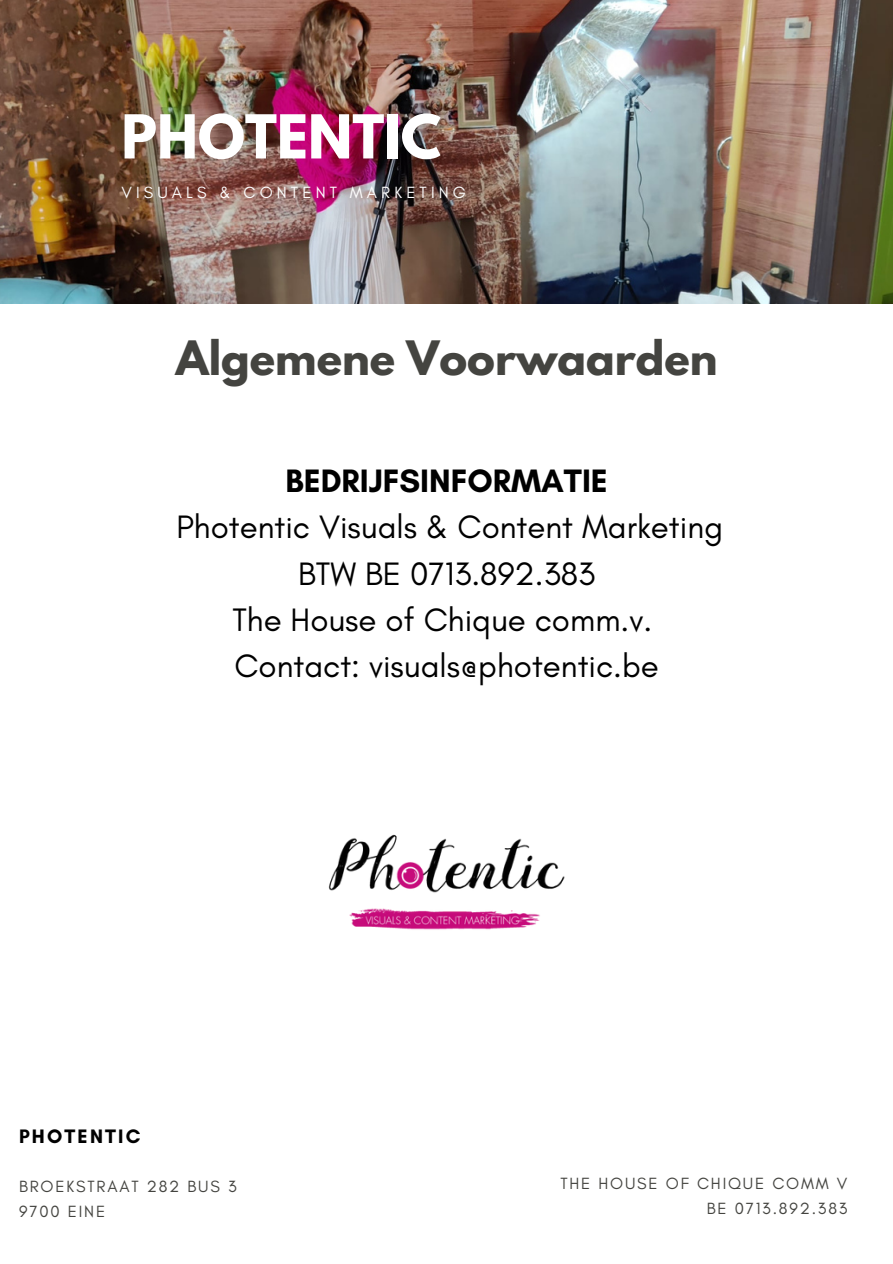
<style>
.page{position:relative;width:893px;height:1264px;background:#fff}
.page>*{position:absolute;margin:0;border:0;box-sizing:border-box;transform-origin:0 0}
.t1{font:700 53.55px "League Spartan";color:#fff}
.t2{font:700 42px "League Spartan";color:#444440}
.t3{font:33px "Glacial Indifference";color:#000}
.t4{font:700 33px "Glacial Indifference";color:#000}
.t5{font:700 19.8px "Glacial Indifference";letter-spacing:.11em;color:#000}
.t6{font:16.5px/24.8px "Glacial Indifference";letter-spacing:.11em;color:#444440}
.t7{font:16.5px "Glacial Indifference";letter-spacing:.25em;color:#fff}
</style>
<div class="page">
<img style="left:0;top:0;width:892px;height:304px">
<img style="left:328px;top:834px;width:237px;height:96px">
<p class="t1" style="left:121px;top:110px;width:321px">PHOTENTIC</p>
<p class="t7" style="left:121px;top:182px;width:346px">VISUALS &amp; CONTENT MARKETING</p>
<p class="t2" style="left:176px;top:337px;width:543px">Algemene Voorwaarden</p>
<p class="t4" style="left:285px;top:461px;width:324px">BEDRIJFSINFORMATIE</p>
<p class="t3" style="left:176px;top:507px;width:548px">Photentic Visuals &amp; Content Marketing</p>
<p class="t3" style="left:298px;top:553px;width:299px">BTW BE 0713.892.383</p>
<p class="t3" style="left:232px;top:599px;width:421px">The House of Chique comm.v.</p>
<p class="t3" style="left:234px;top:645px;width:426px">Contact: visuals@photentic.be</p>
<p class="t5" style="left:19px;top:1124px;width:123px">PHOTENTIC</p>
<p class="t6" style="left:19px;top:1173px;width:219px">BROEKSTRAAT 282 BUS 3<br>9700 EINE</p>
<p class="t6" style="left:560px;top:1170px;width:288px">THE HOUSE OF CHIQUE COMM V</p>
<p class="t6" style="left:706px;top:1195px;width:142px">BE 0713.892.383</p>
</div>
